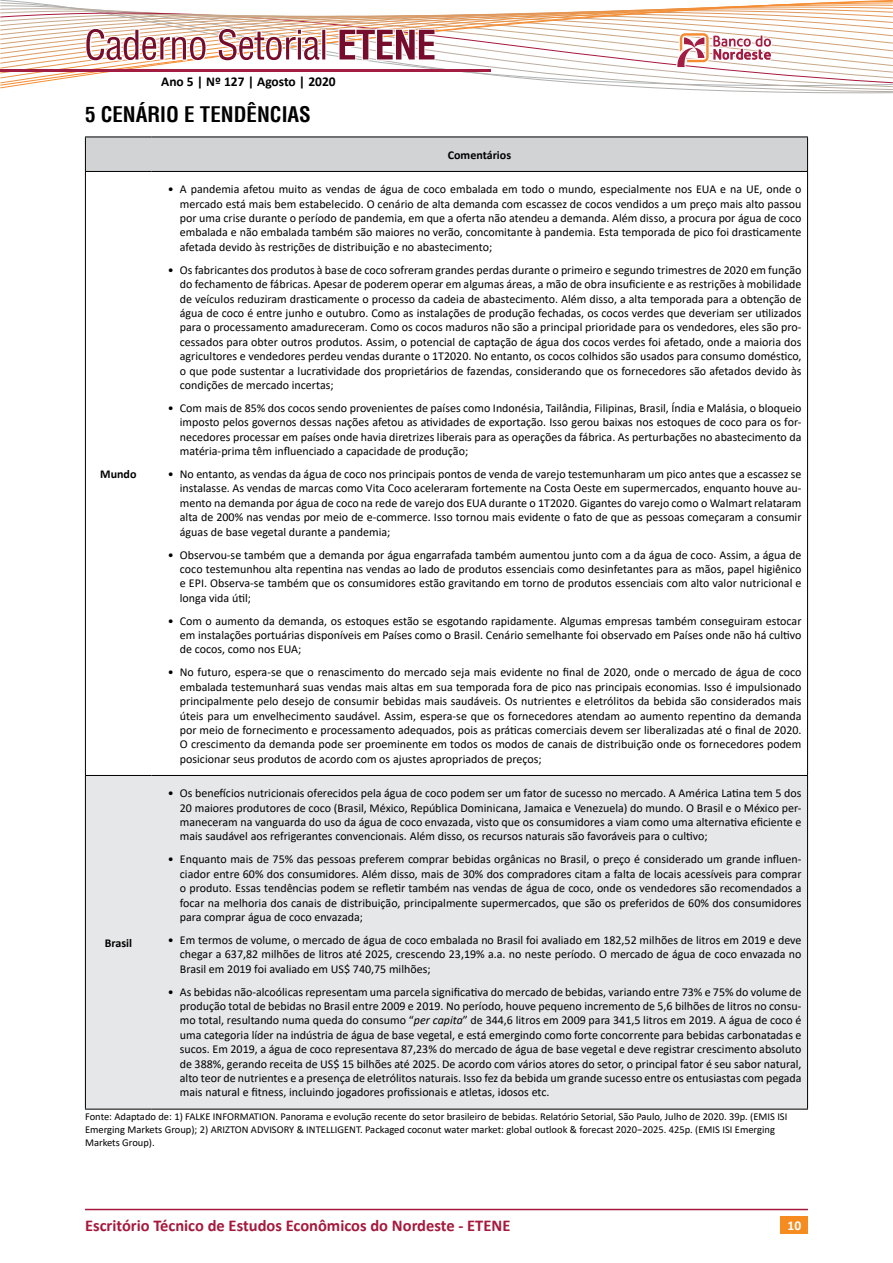
<style>
.page{position:relative;width:893px;height:1263px;background:#fff}
.page>*{position:absolute;margin:0;border:0;box-sizing:border-box;transform-origin:0 0}
.t1{font:700 condensed 21px "Helvetica";color:#000}
.t2{font:700 16.5px "Calibri";color:#a6193c}
.t3{font:700 13.5px "Calibri";color:#000}
.t4{font:700 13.5px "Calibri";color:#fff}
.t5{font:12px/14.4px "Calibri";color:#000;text-align:justify}
.t6{font:700 12px "Calibri";color:#000}
.t7{font:10.5px/12.6px "Calibri";color:#000}
.s1{font-style:italic}
</style>
<div class="page">
<div style="left:781px;top:1216px;width:27px;height:17px;background:#f68b1f"></div>
<hr style="left:85px;top:1209px;width:723px;height:1px;background:#a6193c">
<svg style="left:0;top:0;width:893px;height:352px"></svg>
<svg style="left:86px;top:172px;width:721px;height:180px"></svg>
<div style="left:86px;top:776px;width:721px;height:333px;background:#e6e7e8"></div>
<hr style="left:85px;top:172px;width:1px;height:603px;background:#000">
<hr style="left:807px;top:172px;width:1px;height:603px;background:#000">
<hr style="left:85px;top:137px;width:66px;height:1px;background:#000">
<hr style="left:85px;top:137px;width:1px;height:34px;background:#000">
<hr style="left:151px;top:137px;width:657px;height:1px;background:#000">
<hr style="left:807px;top:137px;width:1px;height:34px;background:#000">
<hr style="left:85px;top:171px;width:66px;height:1px;background:#000">
<hr style="left:151px;top:171px;width:657px;height:1px;background:#000">
<hr style="left:85px;top:775px;width:66px;height:1px;background:#000">
<hr style="left:85px;top:776px;width:1px;height:333px;background:#000">
<hr style="left:151px;top:775px;width:657px;height:1px;background:#000">
<hr style="left:807px;top:776px;width:1px;height:333px;background:#000">
<hr style="left:85px;top:1109px;width:66px;height:1px;background:#000">
<hr style="left:151px;top:1109px;width:657px;height:1px;background:#000">
<p class="t3" style="left:161px;top:72px;width:176px">Ano 5 | Nº 127 | Agosto | 2020</p>
<h1 class="t1" style="left:85px;top:101px;width:227px">5 CENÁRIO E TENDÊNCIAS</h1>
<p class="t6" style="left:448px;top:146px;width:65px">Comentários</p>
<p class="t6" style="left:100px;top:465px;width:38px">Mundo</p>
<p class="t5" style="left:180px;top:182px;width:623px;text-indent:-12px">• A pandemia afetou muito as vendas de água de coco embalada em todo o mundo, especialmente nos EUA e na UE, onde o mercado está mais bem estabelecido. O cenário de alta demanda com escassez de cocos vendidos a um preço mais alto passou por uma crise durante o período de pandemia, em que a oferta não atendeu a demanda. Além disso, a procura por água de coco embalada e não embalada também são maiores no verão, concomitante à pandemia. Esta temporada de pico foi drasticamente afetada devido às restrições de distribuição e no abastecimento;</p>
<p class="t5" style="left:180px;top:262px;width:623px;text-indent:-12px">• Os fabricantes dos produtos à base de coco sofreram grandes perdas durante o primeiro e segundo trimestres de 2020 em função do fechamento de fábricas. Apesar de poderem operar em algumas áreas, a mão de obra insuficiente e as restrições à mobilidade de veículos reduziram drasticamente o processo da cadeia de abastecimento. Além disso, a alta temporada para a obtenção de água de coco é entre junho e outubro. Como as instalações de produção fechadas, os cocos verdes que deveriam ser utilizados para o processamento amadureceram. Como os cocos maduros não são a principal prioridade para os vendedores, eles são pro&shy;cessados para obter outros produtos. Assim, o potencial de captação de água dos cocos verdes foi afetado, onde a maioria dos agricultores e vendedores perdeu vendas durante o 1T2020. No entanto, os cocos colhidos são usados para consumo doméstico, o que pode sustentar a lucratividade dos proprietários de fazendas, considerando que os fornecedores são afetados devido às condições de mercado incertas;</p>
<p class="t5" style="left:180px;top:400px;width:623px;text-indent:-12px">• Com mais de 85% dos cocos sendo provenientes de países como Indonésia, Tailândia, Filipinas, Brasil, Índia e Malásia, o bloqueio imposto pelos governos dessas nações afetou as atividades de exportação. Isso gerou baixas nos estoques de coco para os for&shy;necedores processar em países onde havia diretrizes liberais para as operações da fábrica. As perturbações no abastecimento da matéria-prima têm influenciado a capacidade de produção;</p>
<p class="t5" style="left:180px;top:466px;width:623px;text-indent:-12px">• No entanto, as vendas da água de coco nos principais pontos de venda de varejo testemunharam um pico antes que a escassez se instalasse. As vendas de marcas como Vita Coco aceleraram fortemente na Costa Oeste em supermercados, enquanto houve au&shy;mento na demanda por água de coco na rede de varejo dos EUA durante o 1T2020. Gigantes do varejo como o Walmart relataram alta de 200% nas vendas por meio de e-commerce. Isso tornou mais evidente o fato de que as pessoas começaram a consumir águas de base vegetal durante a pandemia;</p>
<p class="t5" style="left:180px;top:547px;width:623px;text-indent:-12px">• Observou-se também que a demanda por água engarrafada também aumentou junto com a da água de coco. Assim, a água de coco testemunhou alta repentina nas vendas ao lado de produtos essenciais como desinfetantes para as mãos, papel higiênico e EPI. Observa-se também que os consumidores estão gravitando em torno de produtos essenciais com alto valor nutricional e longa vida útil;</p>
<p class="t5" style="left:180px;top:613px;width:623px;text-indent:-12px">• Com o aumento da demanda, os estoques estão se esgotando rapidamente. Algumas empresas também conseguiram estocar em instalações portuárias disponíveis em Países como o Brasil. Cenário semelhante foi observado em Países onde não há cultivo de cocos, como nos EUA;</p>
<p class="t5" style="left:180px;top:665px;width:623px;text-indent:-12px">• No futuro, espera-se que o renascimento do mercado seja mais evidente no final de 2020, onde o mercado de água de coco embalada testemunhará suas vendas mais altas em sua temporada fora de pico nas principais economias. Isso é impulsionado principalmente pelo desejo de consumir bebidas mais saudáveis. Os nutrientes e eletrólitos da bebida são considerados mais úteis para um envelhecimento saudável. Assim, espera-se que os fornecedores atendam ao aumento repentino da demanda por meio de fornecimento e processamento adequados, pois as práticas comerciais devem ser liberalizadas até o final de 2020.<br>O crescimento da demanda pode ser proeminente em todos os modos de canais de distribuição onde os fornecedores podem posicionar seus produtos de acordo com os ajustes apropriados de preços;</p>
<p class="t5" style="left:180px;top:786px;width:623px;text-indent:-12px">• Os benefícios nutricionais oferecidos pela água de coco podem ser um fator de sucesso no mercado. A América Latina tem 5 dos 20 maiores produtores de coco (Brasil, México, República Dominicana, Jamaica e Venezuela) do mundo. O Brasil e o México per&shy;maneceram na vanguarda do uso da água de coco envazada, visto que os consumidores a viam como uma alternativa eficiente e mais saudável aos refrigerantes convencionais. Além disso, os recursos naturais são favoráveis para o cultivo;</p>
<p class="t5" style="left:180px;top:852px;width:623px;text-indent:-12px">• Enquanto mais de 75% das pessoas preferem comprar bebidas orgânicas no Brasil, o preço é considerado um grande influen&shy;ciador entre 60% dos consumidores. Além disso, mais de 30% dos compradores citam a falta de locais acessíveis para comprar o produto. Essas tendências podem se refletir também nas vendas de água de coco, onde os vendedores são recomendados a focar na melhoria dos canais de distribuição, principalmente supermercados, que são os preferidos de 60% dos consumidores para comprar água de coco envazada;</p>
<p class="t5" style="left:180px;top:932px;width:623px;text-indent:-12px">• Em termos de volume, o mercado de água de coco embalada no Brasil foi avaliado em 182,52 milhões de litros em 2019 e deve chegar a 637,82 milhões de litros até 2025, crescendo 23,19% a.a. no neste período. O mercado de água de coco envazada no Brasil em 2019 foi avaliado em US$ 740,75 milhões;</p>
<p class="t5" style="left:180px;top:984px;width:623px;text-indent:-12px">• As bebidas não-alcoólicas representam uma parcela significativa do mercado de bebidas, variando entre 73% e 75% do volume de produção total de bebidas no Brasil entre 2009 e 2019. No período, houve pequeno incremento de 5,6 bilhões de litros no consu&shy;mo total, resultando numa queda do consumo “<span class="s1">per capita</span>” de 344,6 litros em 2009 para 341,5 litros em 2019. A água de coco é uma categoria líder na indústria de água de base vegetal, e está emergindo como forte concorrente para bebidas carbonatadas e sucos. Em 2019, a água de coco representava 87,23% do mercado de água de base vegetal e deve registrar crescimento absoluto de 388%, gerando receita de US$ 15 bilhões até 2025. De acordo com vários atores do setor, o principal fator é seu sabor natural, alto teor de nutrientes e a presença de eletrólitos naturais. Isso fez da bebida um grande sucesso entre os entusiastas com pegada mais natural e fitness, incluindo jogadores profissionais e atletas, idosos etc.</p>
<p class="t7" style="left:85px;top:1110px;width:704px">Fonte: Adaptado de: 1) FALKE INFORMATION. Panorama e evolução recente do setor brasileiro de bebidas. Relatório Setorial, São Paulo, Julho de 2020. 39p. (EMIS ISI<br>Emerging Markets Group); 2) ARIZTON ADVISORY &amp; INTELLIGENT. Packaged coconut water market: global outlook &amp; forecast 2020−2025. 425p. (EMIS ISI Emerging<br>Markets Group).</p>
<p class="t6" style="left:105px;top:934px;width:29px">Brasil</p>
<h2 class="t2" style="left:85px;top:1213px;width:427px">Escritório Técnico de Estudos Econômicos do Nordeste - ETENE</h2>
<p class="t4" style="left:787px;top:1216px;width:15px">10</p>
</div>
